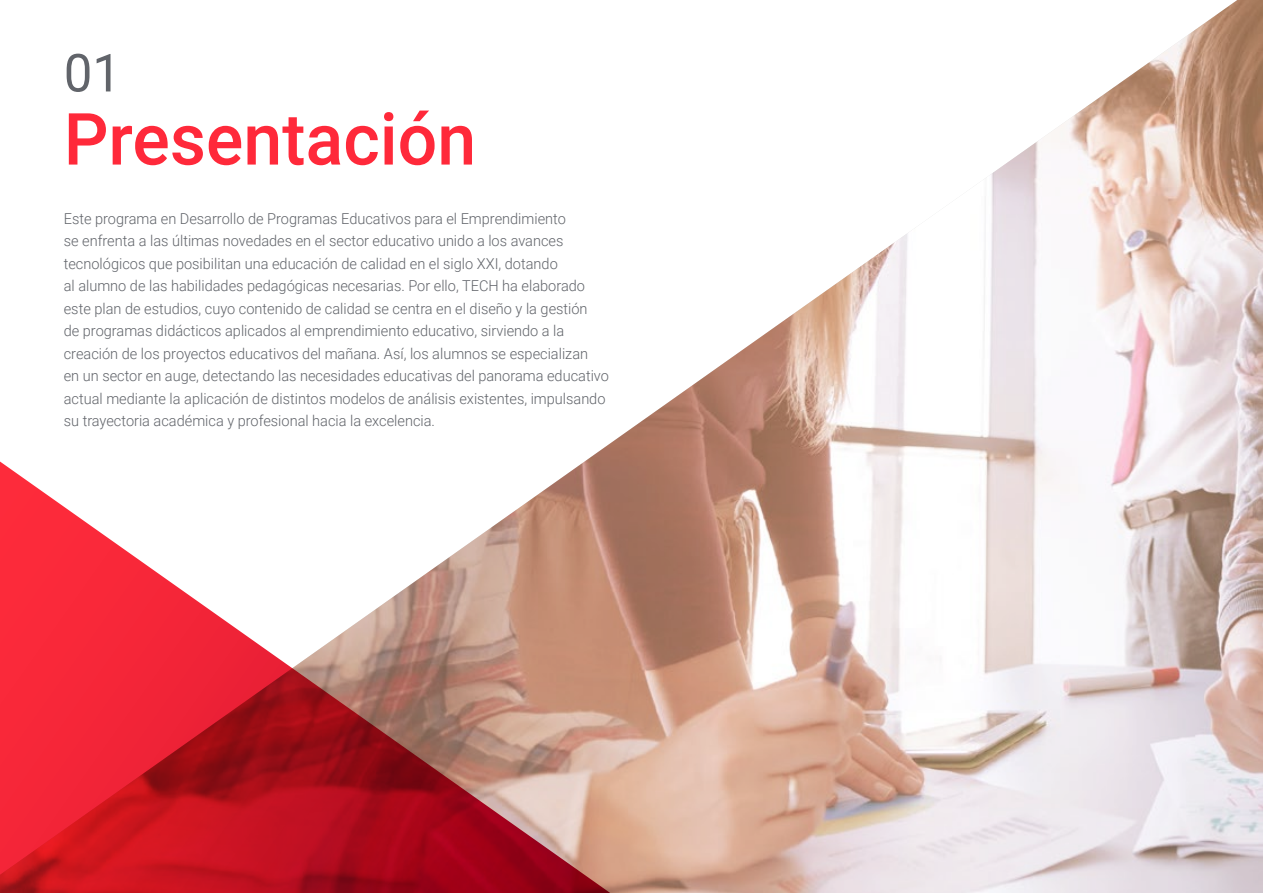
<style>
.page{position:relative;width:1263px;height:893px;background:#fff}
.page>*{position:absolute;margin:0;border:0;box-sizing:border-box;transform-origin:0 0}
.t1{font:500 72px "Roboto";color:#ff293a}
.t2{font:52.5px "Roboto";color:#61646a}
.t3{font:300 15px/22.5px "Roboto";color:#61646a}
</style>
<div class="page">
<img style="left:606px;top:0;width:657px;height:893px">
<svg style="left:0;top:446px;width:640px;height:447px"></svg>
<h2 class="t2" style="left:64px;top:36px;width:59px">01</h2>
<h1 class="t1" style="left:64px;top:89px;width:414px">Presentación</h1>
<p class="t3" style="left:64px;top:207px;width:547px">Este programa en Desarrollo de Programas Educativos para el Emprendimiento<br>se enfrenta a las últimas novedades en el sector educativo unido a los avances tecnológicos que posibilitan una educación de calidad en el siglo XXI, dotando<br>al alumno de las habilidades pedagógicas necesarias. Por ello, TECH ha elaborado este plan de estudios, cuyo contenido de calidad se centra en el diseño y la gestión<br>de programas didácticos aplicados al emprendimiento educativo, sirviendo a la creación de los proyectos educativos del mañana. Así, los alumnos se especializan<br>en un sector en auge, detectando las necesidades educativas del panorama educativo actual mediante la aplicación de distintos modelos de análisis existentes, impulsando su trayectoria académica y profesional hacia la excelencia.</p>
</div>
